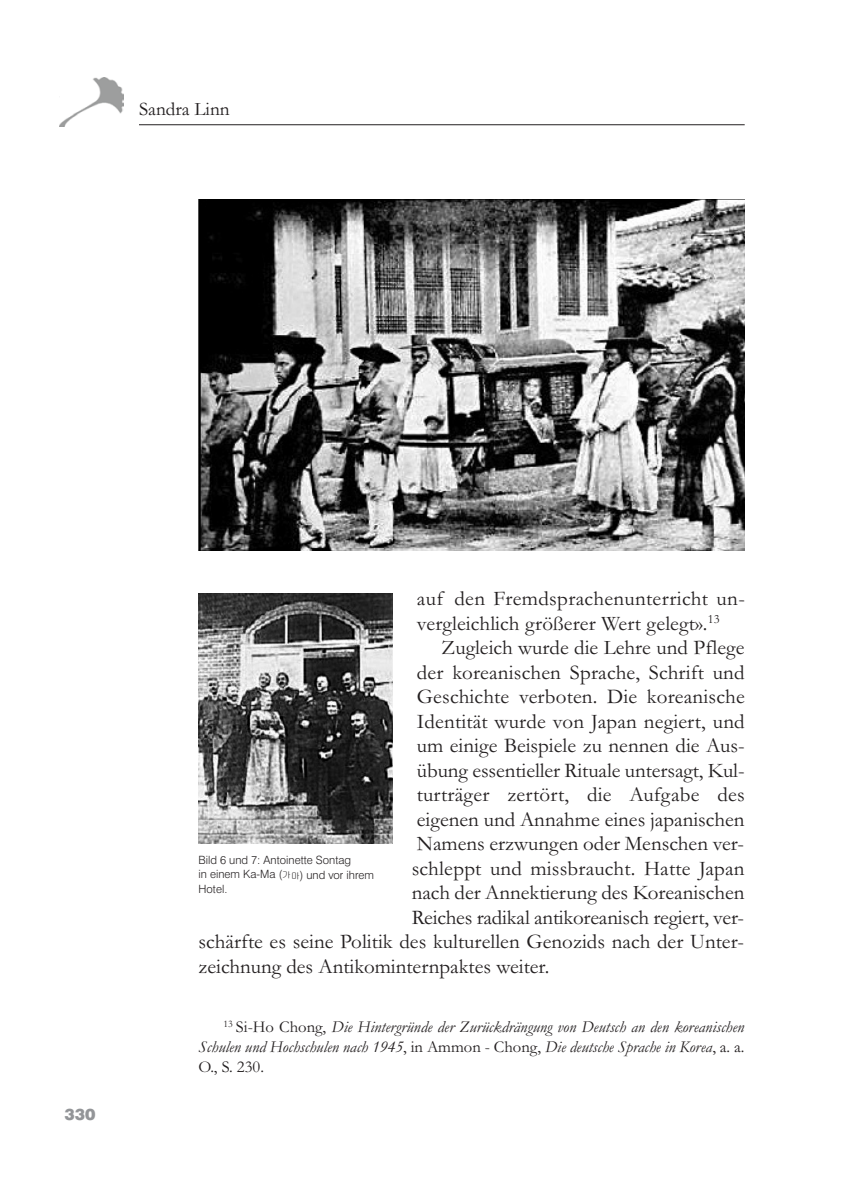
<style>
.page{position:relative;width:844px;height:1191px;background:#fff}
.page>*{position:absolute;margin:0;border:0;box-sizing:border-box;transform-origin:0 0}
.t1{font:21px/24.5px "Garamond";color:#231f20}
.t2{font:19.25px "Garamond";color:#231f20}
.t3{font:italic 16.62px/20.1px "Garamond";color:#231f20;text-align:justify}
.t4{font:900 15.75px "Swiss 721 BT";color:#939598}
.t5{font:300 11.38px/14.9px "Swiss 721 BT";color:#231f20}
.s1{font-family:"Gulim";font-weight:400;font-size:8.75px}
.s2{font-style:normal}
</style>
<div class="page">
<hr style="left:139px;top:124px;width:605px;height:1px;background:#231f20">
<img style="left:59px;top:77px;width:65px;height:50px">
<img style="left:199px;top:593px;width:193px;height:250px">
<img style="left:198px;top:199px;width:546px;height:352px">
<p class="t2" style="left:139px;top:97px;width:92px">Sandra Linn</p>
<p class="t4" style="left:64px;top:1105px;width:33px">330</p>
<p class="t1" style="left:416px;top:585px;width:329px">auf den Fremdsprachenunterricht un&shy;vergleichlich größerer Wert gelegt».<sup>13</sup></p>
<p class="t1" style="left:441px;top:634px;width:304px">Zugleich wurde die Lehre und Pflege</p>
<p class="t1" style="left:416px;top:659px;width:329px">der koreanischen Sprache, Schrift und</p>
<p class="t1" style="left:416px;top:683px;width:329px">Geschichte verboten. Die koreanische</p>
<p class="t1" style="left:416px;top:708px;width:329px">Identität wurde von Japan negiert, und</p>
<p class="t1" style="left:416px;top:732px;width:329px">um einige Beispiele zu nennen die Aus-</p>
<p class="t1" style="left:416px;top:757px;width:329px">übung essentieller Rituale untersagt, Kul-</p>
<p class="t1" style="left:416px;top:781px;width:329px">turträger zertört, die Aufgabe des</p>
<p class="t1" style="left:416px;top:806px;width:329px">eigenen und Annahme eines japanischen</p>
<p class="t1" style="left:416px;top:830px;width:329px">Namens erzwungen oder Menschen ver-</p>
<p class="t1" style="left:411px;top:855px;width:334px">schleppt und missbraucht. Hatte Japan</p>
<p class="t1" style="left:411px;top:879px;width:334px">nach der Annektierung des Koreanischen</p>
<p class="t1" style="left:411px;top:904px;width:334px">Reiches radikal antikoreanisch regiert, ver-</p>
<p class="t1" style="left:198px;top:928px;width:546px">schärfte es seine Politik des kulturellen Genozids nach der Unter-</p>
<p class="t1" style="left:198px;top:953px;width:352px">zeichnung des Antikominternpaktes weiter.</p>
<p class="t5" style="left:198px;top:852px;width:177px">Bild 6 und 7: Antoinette Sontag<br>in einem Ka-Ma (<span class="s1">가마</span>) und vor ihrem<br>Hotel.</p>
<p class="t3" style="left:198px;top:1016px;width:547px;text-indent:25px"><sup>13</sup> <span class="s2">Si-Ho Chong,</span> Die Hintergründe der Zurückdrängung von Deutsch an den koreanischen Schulen und Hochschulen nach 1945<span class="s2">, in Ammon - Chong,</span> Die deutsche Sprache in Korea<span class="s2">, a. a.<br>O., S. 230.</span></p>
</div>
